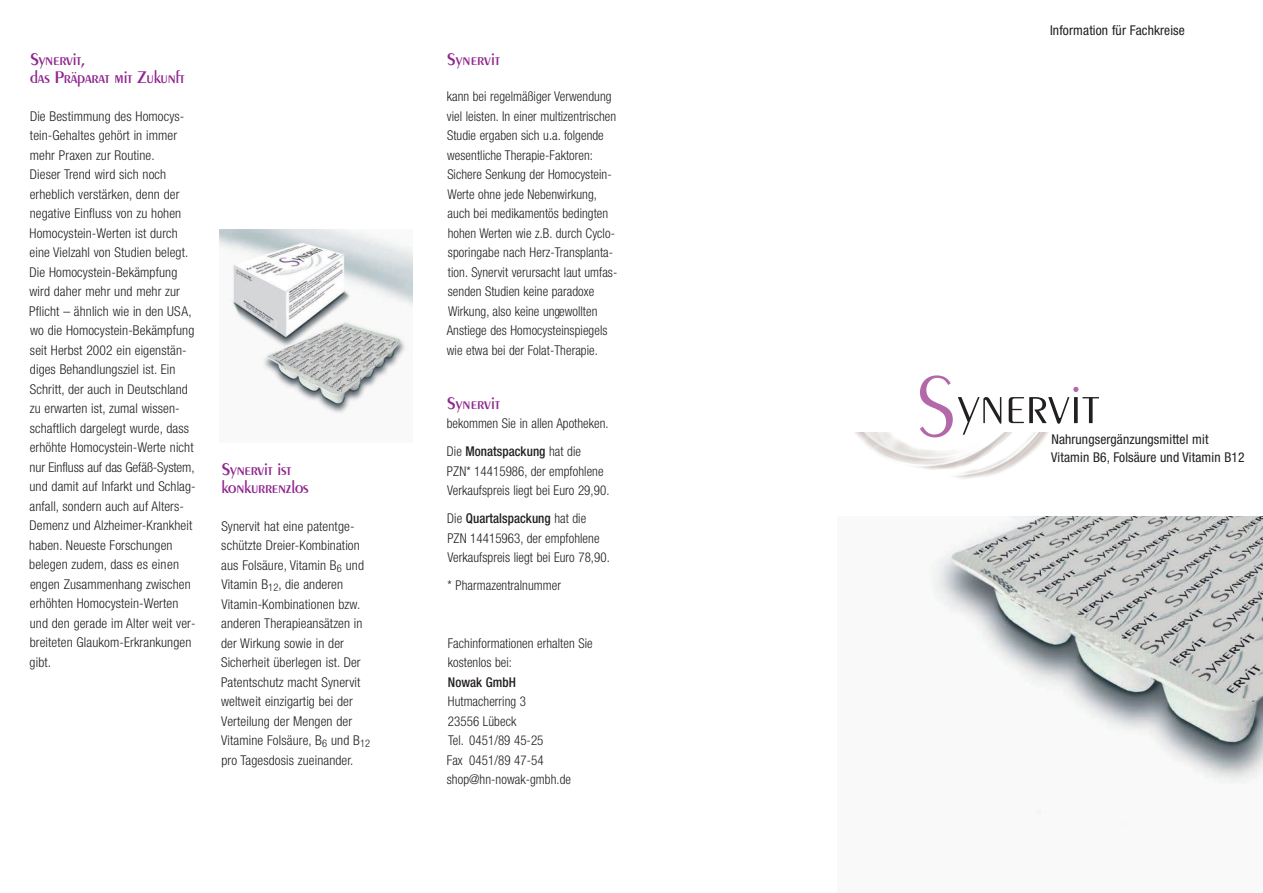
<style>
.page{position:relative;width:1263px;height:893px;background:#fff}
.page>*{position:absolute;margin:0;border:0;box-sizing:border-box;transform-origin:0 0}
.t1{font:300 60.45px "Peignot";color:#231f20;scale:.95 1}
.t2{font:600 18px/18px "Peignot";letter-spacing:-.01em;color:#90268f;scale:.96 1}
.t3{font:300 condensed 13.5px/19.5px "Helvetica Neue LT Std";letter-spacing:.01em;color:#231f20}
.t4{font:300 condensed 13.5px/19.5px "Helvetica Neue LT Std";letter-spacing:.01em;color:#231f20;scale:.96 1}
.t5{font:condensed 13.5px/18px "Helvetica Neue LT Std";letter-spacing:.01em;color:#231f20}
.t6{font:500 condensed 13.5px "Helvetica Neue";letter-spacing:.005em;color:#231f20;scale:.96 1}
.s1{font-family:"Helvetica Neue LT Std";font-weight:300}
.s2{font-size:90.6px;color:#b368aa}
</style>
<div class="page">
<img style="left:932px;top:516px;width:331px;height:297px">
<img style="left:855px;top:432px;width:194px;height:47px">
<svg style="left:1073px;top:387px;width:5px;height:5px"></svg>
<img style="left:219px;top:230px;width:193px;height:184px">
<h2 class="t2" style="left:30px;top:52px;width:163px">Synervit,<br>das Präparat mit Zukunft</h2>
<p class="t3" style="left:29px;top:107px;width:168px">Die Bestimmung des Homocys&shy;tein-Gehaltes gehört in immer mehr Praxen zur Routine.<br>Dieser Trend wird sich noch erheblich verstärken, denn der negative Einfluss von zu hohen<br>Homocystein-Werten ist durch eine Vielzahl von Studien belegt.<br>Die Homocystein-Bekämpfung wird daher mehr und mehr zur<br>Pflicht – ähnlich wie in den USA, wo die Homocystein-Bekämpfung seit Herbst 2002 ein eigenstän&shy;diges Behandlungsziel ist. Ein<br>Schritt, der auch in Deutschland zu erwarten ist, zumal wissen&shy;schaftlich dargelegt wurde, dass erhöhte Homocystein-Werte nicht nur Einfluss auf das Gefäß-System, und damit auf Infarkt und Schlag&shy;anfall, sondern auch auf Alters-<br>Demenz und Alzheimer-Krankheit haben. Neueste Forschungen belegen zudem, dass es einen engen Zusammenhang zwischen erhöhten Homocystein-Werten und den gerade im Alter weit ver&shy;breiteten Glaukom-Erkrankungen gibt.</p>
<h2 class="t2" style="left:221px;top:461px;width:92px">Synervit ist konkurrenzlos</h2>
<p class="t3" style="left:221px;top:517px;width:151px">Synervit hat eine patentge&shy;schützte Dreier-Kombination aus Folsäure, Vitamin B<sub>6</sub> und<br>Vitamin B<sub>12</sub>, die anderen<br>Vitamin-Kombinationen bzw. anderen Therapieansätzen in der Wirkung sowie in der<br>Sicherheit überlegen ist. Der<br>Patentschutz macht Synervit weltweit einzigartig bei der<br>Verteilung der Mengen der<br>Vitamine Folsäure, B<sub>6</sub> und B<sub>12 </sub>pro Tagesdosis zueinander.</p>
<h2 class="t2" style="left:447px;top:52px;width:57px">Synervit</h2>
<p class="t4" style="left:447px;top:88px;width:179px">kann bei regelmäßiger Verwendung viel leisten. In einer multizentrischen Studie ergaben sich u.a. folgende wesentliche Therapie-Faktoren:<br>Sichere Senkung der Homocystein-Werte ohne jede Nebenwirkung, auch bei medikamentös bedingten hohen Werten wie z.B. durch Cyclo&shy;sporingabe nach Herz-Transplanta&shy;tion. Synervit verursacht laut umfas&shy;senden Studien keine paradoxe Wirkung, also keine ungewollten Anstiege des Homocysteinspiegels wie etwa bei der Folat-Therapie.</p>
<h2 class="t2" style="left:447px;top:395px;width:57px">Synervit</h2>
<p class="t4" style="left:447px;top:415px;width:170px">bekommen Sie in allen Apotheken.</p>
<p class="t6" style="left:447px;top:447px;width:141px"><span class="s1">Die</span> Monatspackung <span class="s1">hat die</span></p>
<p class="t4" style="left:447px;top:462px;width:171px">PZN* 14415986, der empfohlene<br>Verkaufspreis liegt bei Euro 29,90.</p>
<p class="t6" style="left:447px;top:514px;width:146px"><span class="s1">Die</span> Quartalspackung <span class="s1">hat die</span></p>
<p class="t4" style="left:447px;top:529px;width:171px">PZN 14415963, der empfohlene<br>Verkaufspreis liegt bei Euro 78,90.</p>
<p class="t4" style="left:448px;top:577px;width:120px">* Pharmazentralnummer</p>
<p class="t4" style="left:448px;top:634px;width:152px">Fachinformationen erhalten Sie kostenlos bei:</p>
<p class="t6" style="left:448px;top:677px;width:72px">Nowak GmbH</p>
<p class="t4" style="left:447px;top:693px;width:131px">Hutmacherring 3<br>23556 Lübeck<br>Tel. 0451/89 45-25<br>Fax 0451/89 47-54 shop@hn-nowak-gmbh.de</p>
<p class="t5" style="left:1050px;top:22px;width:136px">Information für Fachkreise</p>
<h1 class="t1" style="left:915px;top:380px;width:196px"><span class="s2">S</span>ynervit</h1>
<p class="t5" style="left:1051px;top:431px;width:195px">Nahrungsergänzungsmittel mit<br>Vitamin B6, Folsäure und Vitamin B12</p>
</div>
